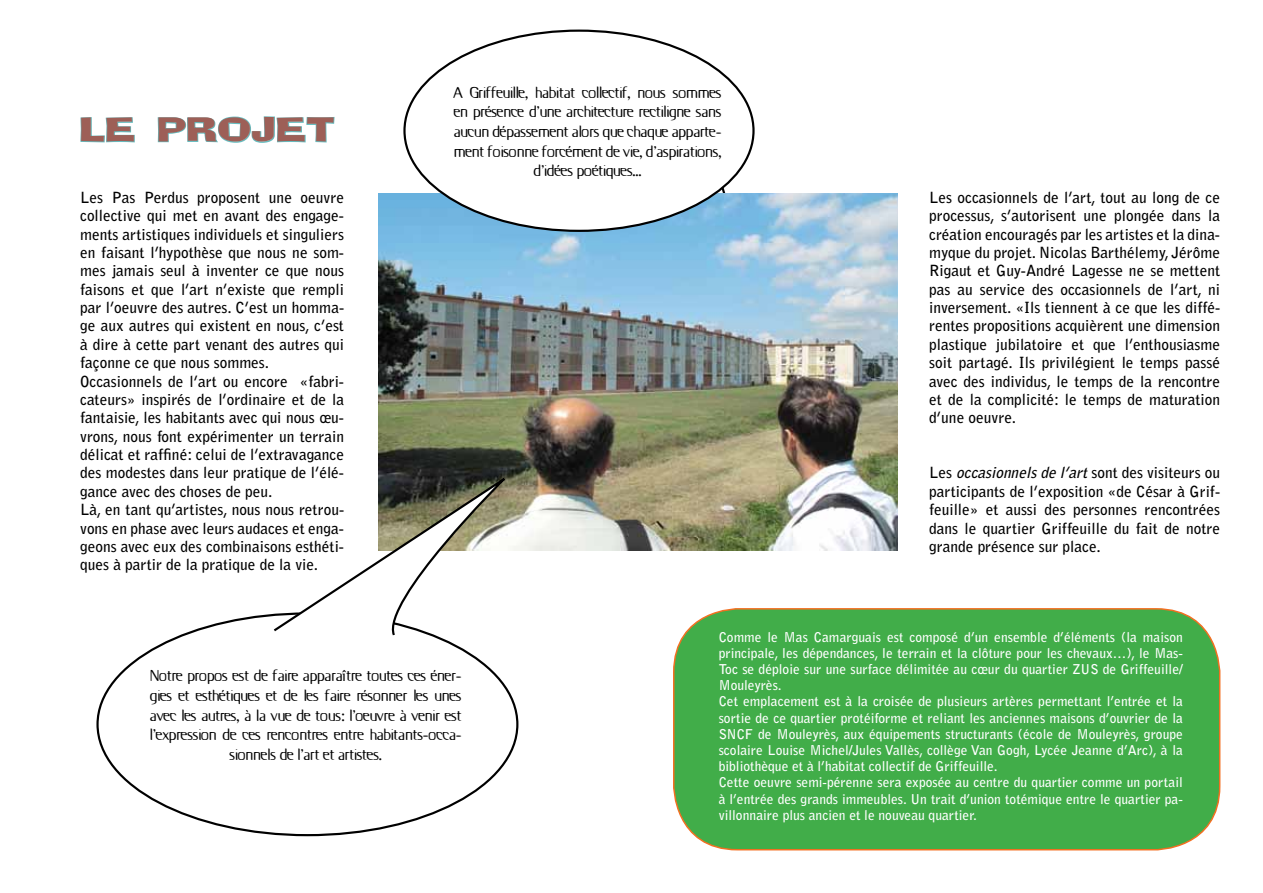
<style>
.page{position:relative;width:1263px;height:893px;background:#fff}
.page>*{position:absolute;margin:0;border:0;box-sizing:border-box;transform-origin:0 0}
.t1{font:31.5px "Blox";color:#9d5f57;scale:1.1 1}
.t2{font:700 15.3px/18.3px "Bell Gothic Std";color:#000;text-align:justify}
.t3{font:14.25px/19.6px "Odyssey";color:#000;text-align:center}
.t4{font:700 13.5px/16.2px "Bell Gothic Std";color:#fff}
.s1{font-style:italic}
</style>
<div class="page">
<div style="left:674px;top:609px;width:546px;height:241px;background:#41ad49;border-radius:64px"></div>
<div style="left:673px;top:608px;width:547px;height:242px;border:2px solid #f36f21;border-radius:64px"></div>
<svg style="left:80px;top:117px;width:55px;height:26px"></svg>
<svg style="left:157px;top:116px;width:178px;height:27px"></svg>
<img style="left:379px;top:193px;width:519px;height:358px">
<div style="left:404px;top:31px;width:349px;height:200px;background:#fff;border-radius:50%"></div>
<svg style="left:271px;top:479px;width:235px;height:159px"></svg>
<h1 class="t1" style="left:80px;top:109px;width:233px">LE PROJET</h1>
<p class="t2" style="left:80px;top:188px;width:265px;text-align:left">Les Pas Perdus proposent une oeuvre collective qui met en avant des engage&shy;ments artistiques individuels et singuliers en faisant l’hypothèse que nous ne som&shy;mes jamais seul à inventer ce que nous faisons et que l’art n’existe que rempli par l’oeuvre des autres. C’est un homma&shy;ge aux autres qui existent en nous, c’est à dire à cette part venant des autres qui façonne ce que nous sommes.<br>Occasionnels de l’art ou encore «fabri&shy;cateurs» inspirés de l’ordinaire et de la fantaisie, les habitants avec qui nous œu&shy;vrons, nous font expérimenter un terrain délicat et raffiné: celui de l’extravagance des modestes dans leur pratique de l’élé&shy;gance avec des choses de peu.<br>Là, en tant qu’artistes, nous nous retrou&shy;vons en phase avec leurs audaces et enga&shy;geons avec eux des combinaisons esthéti&shy;ques à partir de la pratique de la vie.</p>
<p class="t3" style="left:453px;top:82px;width:269px">A Griffeuille, habitat collectif, nous sommes en présence d’une architecture rectiligne sans aucun dépassement alors que chaque apparte&shy;ment foisonne forcément de vie, d’aspirations, d’idées poétiques...</p>
<p class="t2" style="left:929px;top:188px;width:292px">Les occasionnels de l’art, tout au long de ce processus, s’autorisent une plongée dans la création encouragés par les artistes et la dina&shy;myque du projet. Nicolas Barthélemy, Jérôme Rigaut et Guy-André Lagesse ne se mettent pas au service des occasionnels de l’art, ni inversement. «Ils tiennent à ce que les diffé&shy;rentes propositions acquièrent une dimension plastique jubilatoire et que l’enthousiasme soit partagé. Ils privilégient le temps passé avec des individus, le temps de la rencontre et de la complicité: le temps de maturation d’une oeuvre.</p>
<p class="t2" style="left:929px;top:464px;width:292px">Les <span class="s1">occasionnelsde l’art</span>sont des visiteurs ou participants de l’exposition «de César à Grif&shy;feuille» et aussi des personnes rencontrées dans le quartier Griffeuille du fait de notre grande présence sur place.</p>
<p class="t3" style="left:150px;top:666px;width:313px">Notre propos est de faire apparaître toutes ces éner&shy;gies et esthétiques et de les faire résonner les unes avec les autres, à la vue de tous: l’oeuvre à venir est l’expression de ces rencontres entre habitants-occa&shy;sionnels de l’art et artistes.</p>
<p class="t4" style="left:719px;top:629px;width:466px">Comme le Mas Camarguais est composé d’un ensemble d’éléments (la maison principale, les dépendances, le terrain et la clôture pour les chevaux…), le Mas-Toc se déploie sur une surface délimitée au cœur du quartier ZUS de Griffeuille/ Mouleyrès.<br>Cet emplacement est à la croisée de plusieurs artères permettant l’entrée et la sortie de ce quartier protéiforme et reliant les anciennes maisons d’ouvrier de la SNCF de Mouleyrès, aux équipements structurants (école de Mouleyrès, groupe scolaire Louise Michel/Jules Vallès, collège Van Gogh, Lycée Jeanne d’Arc), à la bibliothèque et à l’habitat collectif de Griffeuille.<br>Cette oeuvre semi-pérenne sera exposée au centre du quartier comme un portail à l’entrée des grands immeubles. Un trait d’union totémique entre le quartier pa&shy;villonnaire plus ancien et le nouveau quartier.</p>
</div>
